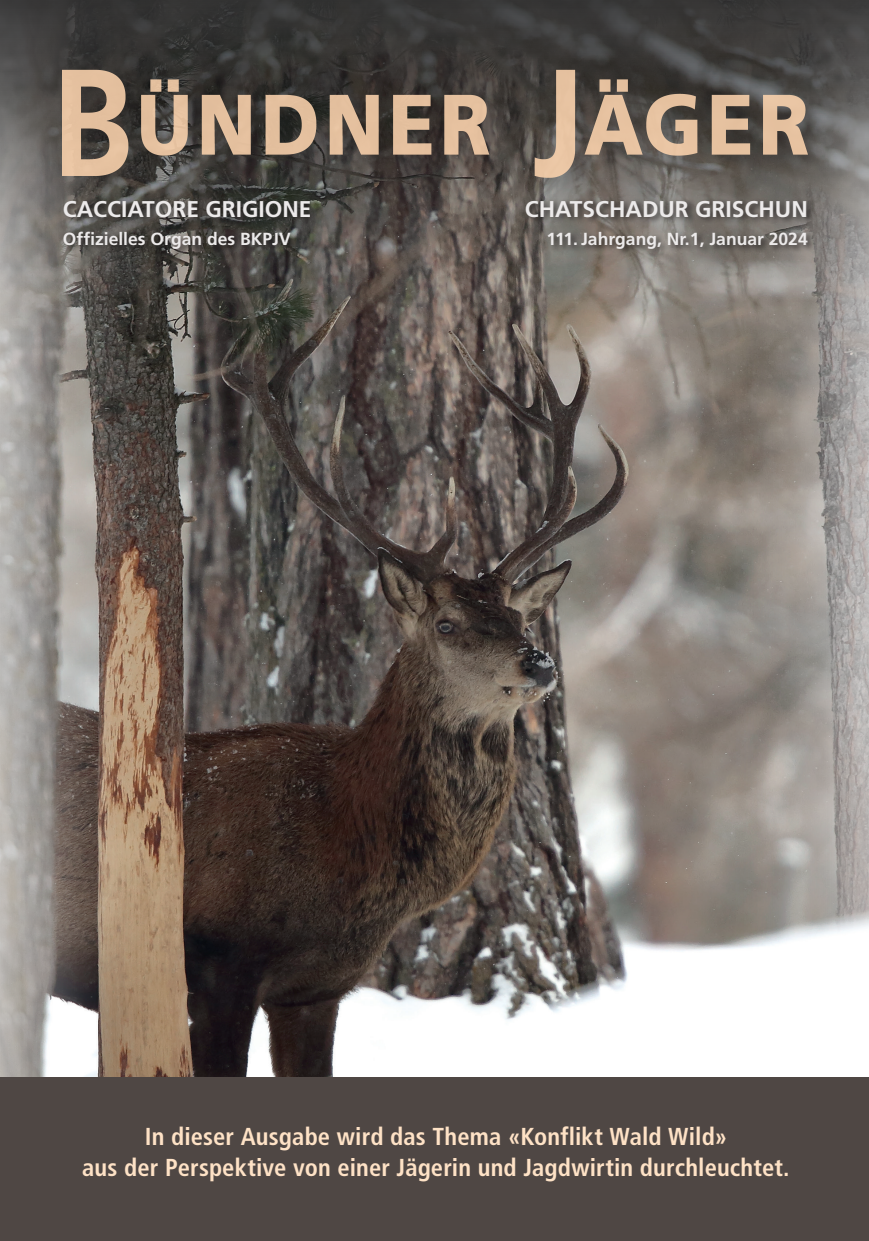
<style>
.page{position:relative;width:869px;height:1241px;background:#fff}
.page>*{position:absolute;margin:0;border:0;box-sizing:border-box;transform-origin:0 0}
.t1{font:700 condensed 24.5px/31.5px "Frutiger LT";letter-spacing:.005em;color:#fee2c6;text-align:center}
.t2{font:700 22.75px "Frutiger LT";color:#eceaea}
.t3{font:700 17.5px "Frutiger LT";color:#eceaea}
</style>
<div class="page">
<div style="left:0;top:0;width:868px;height:1240px;background:#fff;opacity:.77"></div>
<div style="left:0;top:1076px;width:868px;height:164px;background:#4f4744"></div>
<div style="left:62px;top:70px;width:765px;height:128px;background:#231f20;opacity:.22"></div>
<img style="left:62px;top:69px;width:745px;height:110px">
<div style="left:62px;top:198px;width:753px;height:59px;background:#231f20;opacity:.75"></div>
<p class="t2" style="left:63px;top:195px;width:250px">CACCIATORE GRIGIONE</p>
<p class="t2" style="left:524px;top:195px;width:284px">CHATSCHADUR GRISCHUN</p>
<p class="t3" style="left:63px;top:228px;width:229px">Offizielles Organ des BKPJV</p>
<p class="t3" style="left:546px;top:228px;width:262px">111. Jahrgang, Nr.1, Januar 2024</p>
<p class="t1" style="left:82px;top:1120px;width:708px">In dieser Ausgabe wird das Thema «Konflikt Wald Wild»<br>aus der Perspektive von einer Jägerin und Jagdwirtin durchleuchtet.</p>
</div>
